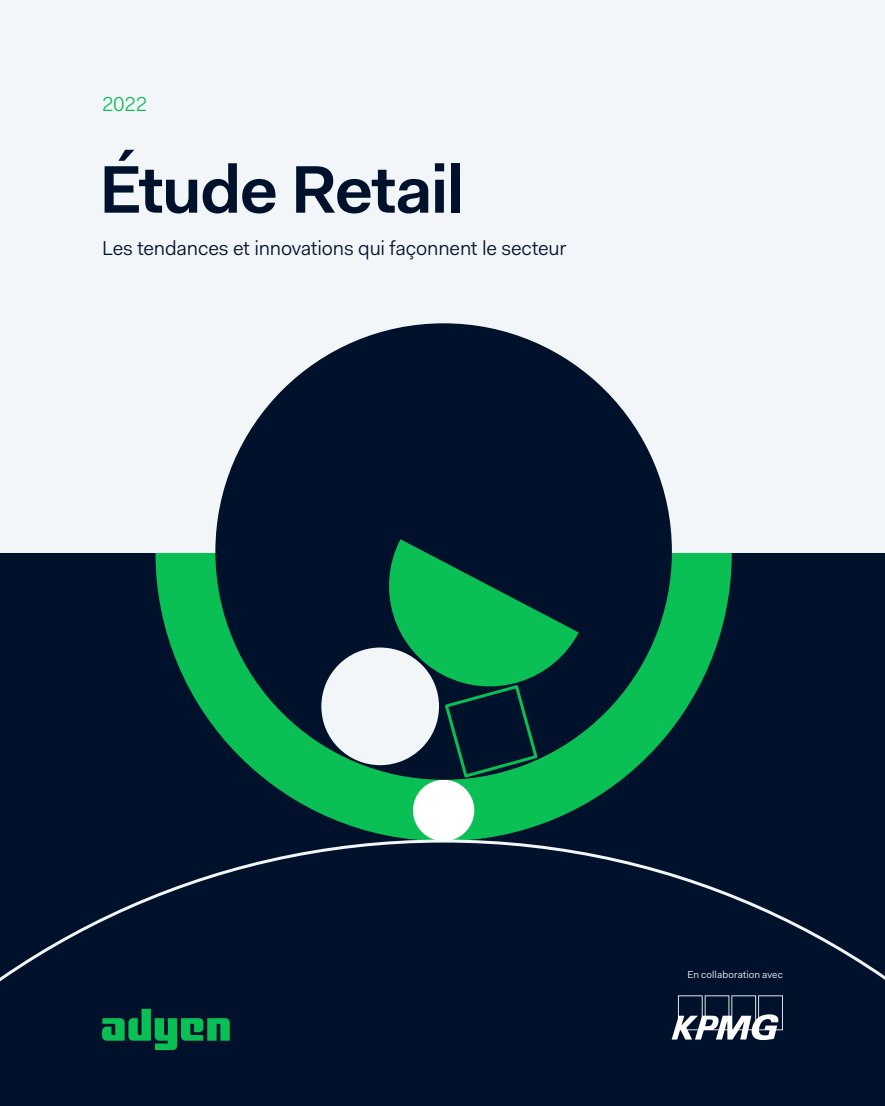
<style>
.page{position:relative;width:885px;height:1106px;background:#fff}
.page>*{position:absolute;margin:0;border:0;box-sizing:border-box;transform-origin:0 0}
.Header_1_2__X5{font:600 67.5px "Fakt";letter-spacing:-.03em;color:#00112c}
.Header_1_with_text_a{font:20.25px "Fakt Blond";letter-spacing:-.005em;color:#00112c}
.Body_Medium__X1_5{font:20.25px "Fakt Blond";color:#0abf53}
.Body_Small__X0_75{font:10.2px "Fakt Blond";letter-spacing:.01em;color:#fff}
</style>
<div class="page">
<div style="left:0;top:553px;width:884px;height:553px;background:#00112c"></div>
<div style="left:0;top:0;width:884px;height:553px;background:#f3f6f9"></div>
<svg style="left:155px;top:553px;width:576px;height:285px;fill:#0abf53"></svg>
<svg style="left:0;top:838px;width:884px;height:213px"></svg>
<div style="left:413px;top:779px;width:61px;height:62px;background:#fff;border-radius:50%"></div>
<div style="left:215px;top:323px;width:456px;height:456px;background:#00112c;border-radius:50%"></div>
<div style="left:321px;top:647px;width:118px;height:118px;background:#f3f6f9;border-radius:50%"></div>
<svg style="left:375px;top:539px;width:203px;height:240px"></svg>
<svg style="left:102px;top:1008px;width:128px;height:42px"></svg>
<svg style="left:671px;top:995px;width:111px;height:45px"></svg>
<p class="Body_Medium__X1_5" style="left:102px;top:91px;width:47px">2022</p>
<p class="Header_1_2__X5" style="left:99px;top:148px;width:367px">Étude Retail</p>
<p class="Header_1_with_text_a" style="left:102px;top:236px;width:466px">Les tendances et innovations qui façonnent le secteur</p>
<p class="Body_Small__X0_75" style="left:687px;top:968px;width:97px">En collaboration avec</p>
</div>
